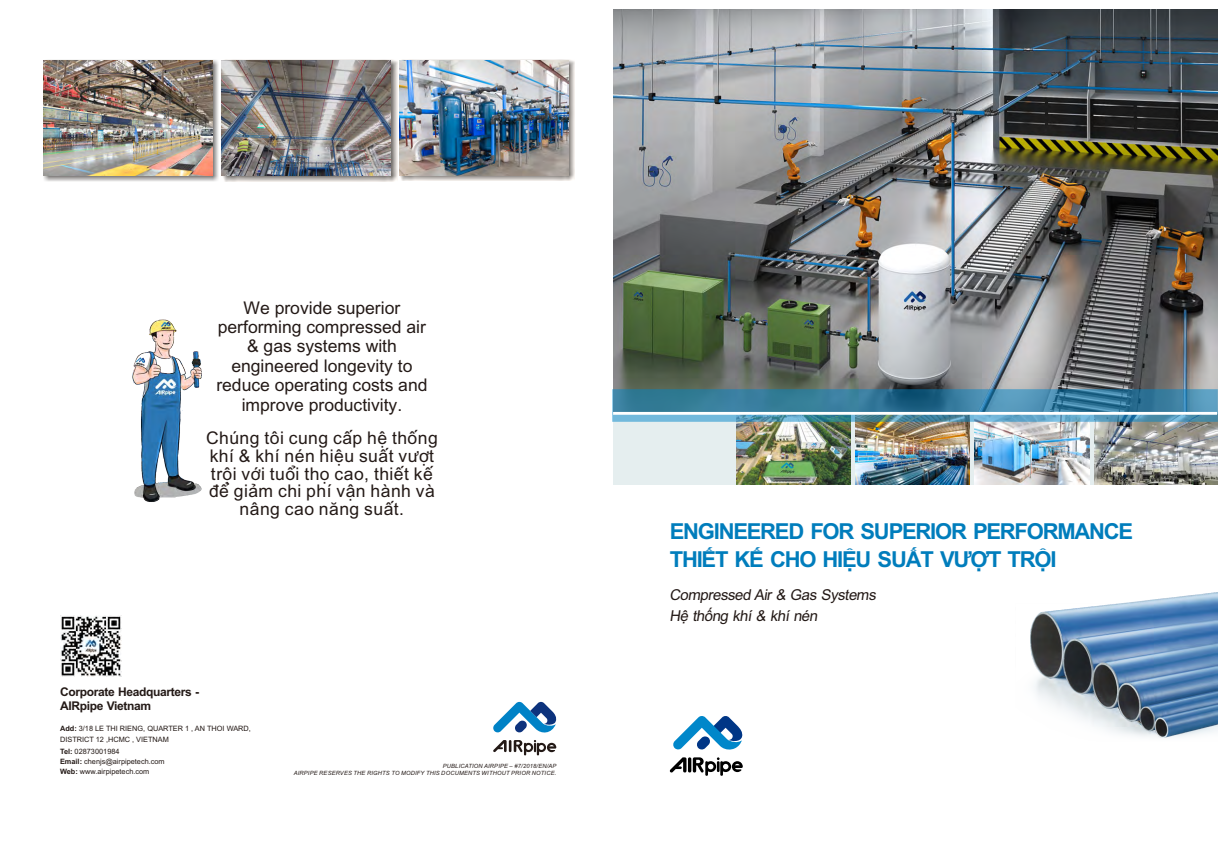
<style>
.page{position:relative;width:1226px;height:843px;background:#fff}
.page>*{position:absolute;margin:0;border:0;box-sizing:border-box;transform-origin:0 0}
.t1{font:700 22px "Arial";letter-spacing:-.055em;color:#007dbc}
.t2{font:17.5px/19.4px "arialuni";color:#231916;text-align:center}
.t3{font:17.5px/17.6px "arialuni";letter-spacing:.03em;color:#231916;text-align:center}
.t4{font:italic 15px "Arial";color:#231916}
.t5{font:700 12px/13.4px "Arial";letter-spacing:-.03em;color:#231916}
.t6{font:7.3px/10.3px "Arial";color:#231916}
.t7{font:italic 5.8px/7.8px "Arial";letter-spacing:.03em;color:#231916;text-align:right}
.s1{font-weight:700}
</style>
<div class="page">
<img style="left:1030px;top:592px;width:187px;height:146px">
<div style="left:613px;top:413px;width:595px;height:71px;background:#e5eeef"></div>
<img style="left:736px;top:422px;width:114px;height:62px">
<img style="left:855px;top:422px;width:114px;height:62px">
<img style="left:975px;top:422px;width:114px;height:62px">
<img style="left:1094px;top:422px;width:123px;height:62px">
<img style="left:613px;top:9px;width:604px;height:380px">
<img style="left:613px;top:389px;width:604px;height:33px">
<hr style="left:613px;top:412px;width:604px;height:3px;background:#fff">
<svg style="left:673px;top:716px;width:70px;height:34px"></svg>
<svg style="left:669px;top:757px;width:74px;height:19px"></svg>
<img style="left:44px;top:60px;width:175px;height:121px">
<img style="left:43px;top:60px;width:169px;height:116px">
<img style="left:223px;top:60px;width:174px;height:121px">
<img style="left:221px;top:60px;width:169px;height:116px">
<img style="left:400px;top:59px;width:174px;height:122px">
<img style="left:399px;top:60px;width:170px;height:116px">
<img style="left:132px;top:319px;width:70px;height:183px">
<svg style="left:493px;top:702px;width:64px;height:31px"></svg>
<svg style="left:493px;top:740px;width:63px;height:15px"></svg>
<img style="left:60px;top:615px;width:62px;height:61px">
<h2 class="t2" style="left:216px;top:299px;width:213px">We provide superior performing compressed air &amp; gas systems with engineered longevity to reduce operating costs and improve productivity.</h2>
<h2 class="t3" style="left:206px;top:431px;width:233px">Chúng tôi cung cấp hệ thống khí &amp; khí nén hiệu suất vượt trội với tuổi thọ cao, thiết kế để giảm chi phí vận hành và nâng cao năng suất.</h2>
<h3 class="t5" style="left:60px;top:687px;width:140px">Corporate Headquarters -<br>AIRpipe Vietnam</h3>
<p class="t6" style="left:60px;top:747px;width:106px"><span class="s1">Tel:</span> 02873001984<br><span class="s1">Email:</span> chenjs@airpipetech.com<br><span class="s1">Web:</span> www.airpipetech.com</p>
<p class="t6" style="left:60px;top:724px;width:192px"><span class="s1">Add:</span> 3/18 LE THI RIENG, QUARTER 1 , AN THOI WARD,<br>DISTRICT 12 ,HCMC , VIETNAM</p>
<p class="t7" style="left:294px;top:762px;width:264px">PUBLICATION AIRPIPE – #7/2018/EN/AP<br>AIRPIPE RESERVES THE RIGHTS TO MODIFY THIS DOCUMENTS WITHOUT PRIOR NOTICE.</p>
<h1 class="t1" style="left:670px;top:523px;width:465px">ENGINEERED FOR SUPERIOR PERFORMANCE</h1>
<h1 class="t1" style="left:670px;top:551px;width:388px">THIẾT KẾ CHO HIỆU SUẤT VƯỢT TRỘI</h1>
<h3 class="t4" style="left:669px;top:609px;width:152px">Hệ thống khí &amp; khí nén</h3>
<h3 class="t4" style="left:669px;top:589px;width:210px">Compressed Air &amp; Gas Systems</h3>
</div>
